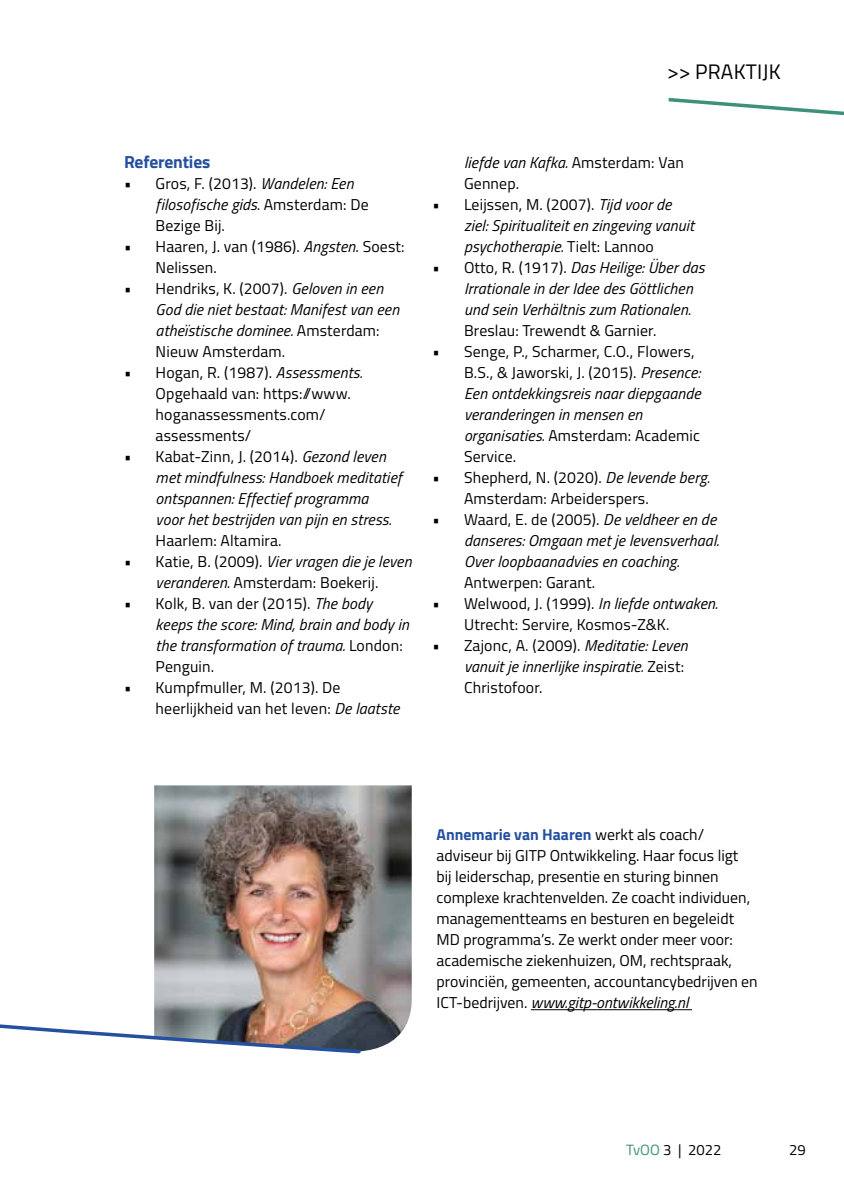
<style>
.page{position:relative;width:844px;height:1191px;background:#fff}
.page>*{position:absolute;margin:0;border:0;box-sizing:border-box;transform-origin:0 0}
.t1{font:21px "Titillium Web";letter-spacing:.01em;color:#000}
.t2{font:700 17.5px "Titillium Web";letter-spacing:-.01em;color:#25509f}
.t3{font:15.75px/21px "Titillium Web";letter-spacing:.005em;color:#000}
.t4{font:italic 15.75px/21px "Titillium Web";letter-spacing:.01em;color:#000}
.t5{font:14.88px "Titillium Web";color:#000}
.s1{font-style:italic}
.s2{font-style:normal}
.s3{font-weight:700;color:#25509f}
.s4{color:#3d917a}
</style>
<div class="page">
<svg style="left:668px;top:97px;width:175px;height:19px"></svg>
<hr style="left:530px;top:1009px;width:161px;height:1px;background:#000">
<img style="left:154px;top:785px;width:257px;height:267px">
<svg style="left:0;top:1022px;width:362px;height:32px"></svg>
<h1 class="t1" style="left:666px;top:56px;width:115px">&gt;&gt; PRAKTIJK</h1>
<p class="t2" style="left:124px;top:149px;width:88px">Referenties</p>
<p class="t3" style="left:156px;top:172px;width:214px;text-indent:-32px">• Gros, F. (2013). <span class="s1">Wandelen: Een filosofische gids.</span> Amsterdam: De<br>Bezige Bij.</p>
<p class="t3" style="left:156px;top:235px;width:250px;text-indent:-32px">• Haaren, J. van (1986). <span class="s1">Angsten</span>. Soest:<br>Nelissen.</p>
<p class="t4" style="left:156px;top:277px;width:245px;text-indent:-32px"><span class="s2">• Hendriks, K. (2007).</span> Geloven in een<br>God die niet bestaat: Manifest van een atheïstische dominee. <span class="s2">Amsterdam:<br>Nieuw Amsterdam.</span></p>
<p class="t3" style="left:156px;top:361px;width:208px;text-indent:-32px">• Hogan, R. (1987). <span class="s1">Assessments.<br></span>Opgehaald van: https://www. hoganassessments.com/ assessments/</p>
<p class="t4" style="left:156px;top:445px;width:248px;text-indent:-32px"><span class="s2">• Kabat-Zinn, J. (2014).</span> Gezond leven met mindfulness: Handboek meditatief ontspannen: Effectief programma<br>voor het bestrijden van pijn en stress.</p>
<p class="t3" style="left:156px;top:529px;width:127px">Haarlem: Altamira.</p>
<p class="t3" style="left:124px;top:550px;width:289px;text-align:center">• Katie, B. (2009). <span class="s1">Vier vragen die je leven veranderen.</span> Amsterdam: Boekerij.</p>
<p class="t4" style="left:156px;top:592px;width:255px;text-indent:-32px"><span class="s2">• Kolk, B. van der (2015).</span> The body keeps the score: Mind, brain and body in the transformation of trauma. <span class="s2">London:<br>Penguin.</span></p>
<p class="t3" style="left:156px;top:676px;width:245px;text-indent:-32px">• Kumpfmuller, M. (2013). De heerlijkheid van het leven: <span class="s1">De laatste</span></p>
<p class="t3" style="left:464px;top:151px;width:221px"><span class="s1">liefde van Kafka.</span> Amsterdam: Van<br>Gennep.</p>
<p class="t4" style="left:464px;top:193px;width:231px;text-indent:-32px"><span class="s2">• Leijssen, M. (2007).</span> Tijd voor de ziel: Spiritualiteit en zingeving vanuit psychotherapie. <span class="s2">Tielt: Lannoo</span></p>
<p class="t4" style="left:464px;top:256px;width:242px;text-indent:-32px"><span class="s2">• Otto, R. (1917).</span> Das Heilige: Über das<br>Irrationale in der Idee des Göttlichen und sein Verhältnis zum Rationalen.</p>
<p class="t3" style="left:464px;top:319px;width:194px">Breslau: Trewendt &amp; Garnier.</p>
<p class="t3" style="left:464px;top:340px;width:238px;text-indent:-32px">• Senge, P., Scharmer, C.O., Flowers,<br>B.S., &amp; Jaworski, J. (2015). <span class="s1">Presence:<br>Een ontdekkingsreis naar diepgaande veranderingen in mensen en organisaties.</span> Amsterdam: Academic<br>Service.</p>
<p class="t3" style="left:464px;top:466px;width:247px;text-indent:-32px">• Shepherd, N. (2020). <span class="s1">De levende berg.<br></span>Amsterdam: Arbeiderspers.</p>
<p class="t4" style="left:464px;top:508px;width:256px;text-indent:-32px"><span class="s2">• Waard, E. de (2005).</span> De veldheer en de danseres: Omgaan met je levensverhaal.<br>Over loopbaanadvies en coaching.</p>
<p class="t3" style="left:464px;top:571px;width:133px">Antwerpen: Garant.</p>
<p class="t3" style="left:464px;top:592px;width:255px;text-indent:-32px">• Welwood, J. (1999). <span class="s1">In liefde ontwaken.<br></span>Utrecht: Servire, Kosmos-Z&amp;K.</p>
<p class="t4" style="left:464px;top:634px;width:225px;text-indent:-32px"><span class="s2">• Zajonc, A. (2009).</span> Meditatie: Leven vanuit je innerlijke inspiratie. <span class="s2">Zeist:<br>Christofoor.</span></p>
<p class="t3" style="left:436px;top:823px;width:322px"><span class="s3">Annemarie van Haaren</span> werkt als coach/ adviseur bij GITP Ontwikkeling. Haar focus ligt<br>bij leiderschap, presentie en sturing binnen complexe krachtenvelden. Ze coacht individuen, managementteams en besturen en begeleidt MD programma’s. Ze werkt onder meer voor: academische ziekenhuizen, OM, rechtspraak, provinciën, gemeenten, accountancybedrijven en ICT-bedrijven. <span class="s1">www.gitp-ontwikkeling.nl</span></p>
<p class="t5" style="left:626px;top:1139px;width:97px"><span class="s4">TvOO</span> 3 | 2022</p>
<p class="t5" style="left:788px;top:1139px;width:18px">29</p>
</div>
